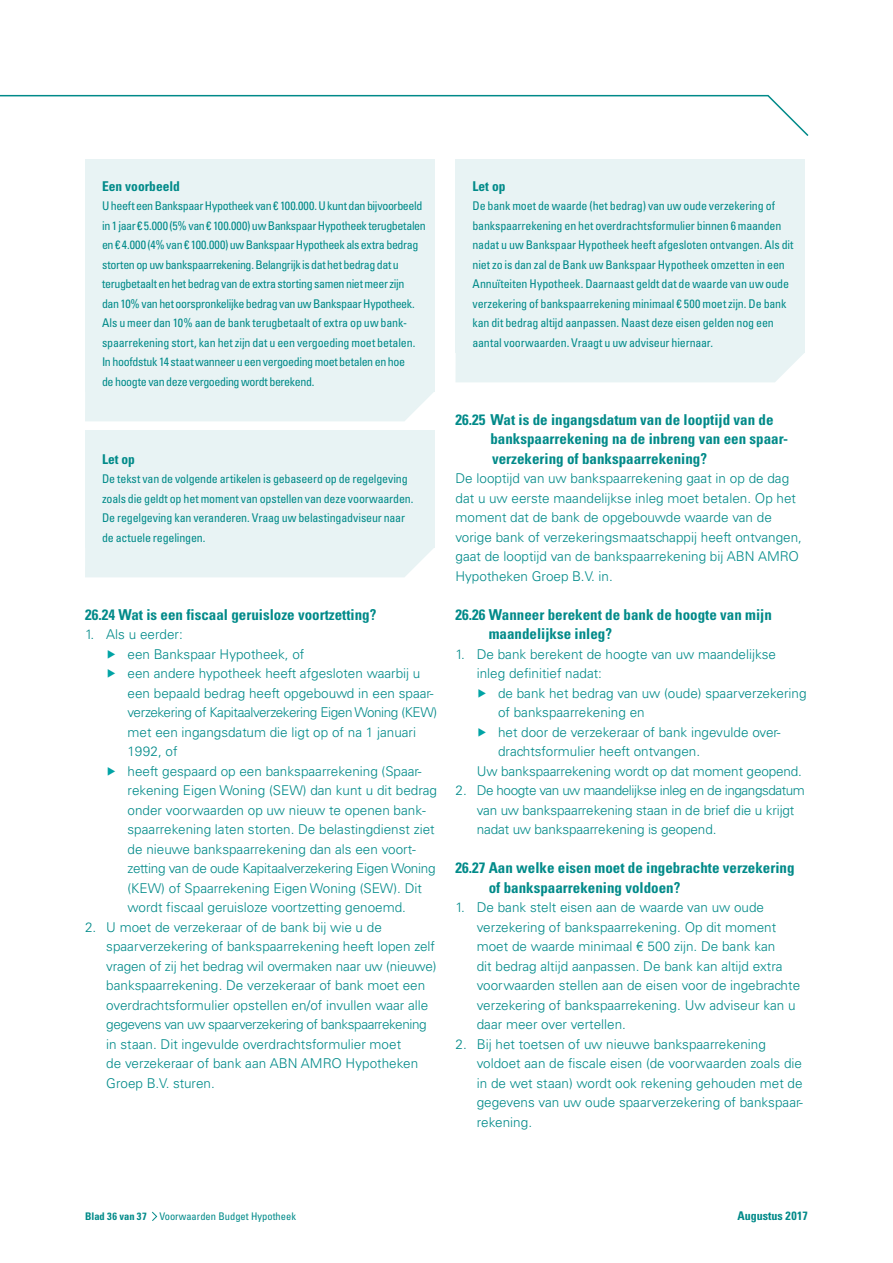
<style>
.page{position:relative;width:893px;height:1263px;background:#fff}
.page>*{position:absolute;margin:0;border:0;box-sizing:border-box;transform-origin:0 0}
.t1{font:700 condensed 15px/19.5px "Univers LT Std";color:#008a89}
.t2{font:300 13.5px/19.5px "Univers LT Std";color:#008a89}
.t3{font:300 13.5px "Univers LT Std";letter-spacing:-.03em;color:#008a89}
.t4{font:300 13.5px "Univers LT Std";letter-spacing:-.02em;color:#008a89}
.t5{font:700 condensed 13.5px "Univers LT Std";color:#008a89}
.t6{font:condensed 12px/19.5px "Univers LT Std";letter-spacing:-.015em;color:#008a89}
.t7{font:700 condensed 12px "Univers LT Std";color:#008a89}
.t8{font:condensed 10.5px "Univers LT Std";color:#008a89}
.s1{color:#00a3a5}
.s2{font-weight:700}
</style>
<div class="page">
<svg style="left:0;top:94px;width:809px;height:42px"></svg>
<div style="left:85px;top:159px;width:349px;height:233px;background:#e8f3f4"></div>
<div style="left:85px;top:392px;width:348px;height:29px;background:#e8f3f4"></div>
<div style="left:85px;top:430px;width:349px;height:118px;background:#e8f3f4"></div>
<div style="left:85px;top:548px;width:348px;height:29px;background:#e8f3f4"></div>
<div style="left:455px;top:159px;width:350px;height:193px;background:#e8f3f4"></div>
<div style="left:455px;top:352px;width:350px;height:30px;background:#e8f3f4"></div>
<svg style="left:152px;top:1211px;width:5px;height:10px"></svg>
<p class="t5" style="left:102px;top:177px;width:79px">Een voorbeeld</p>
<p class="t6" style="left:102px;top:196px;width:325px">U heeft een Bankspaar Hypotheek van € 100.000. U kunt dan bijvoorbeeld in 1 jaar € 5.000 (5% van € 100.000) uw Bankspaar Hypotheek terugbetalen en € 4.000 (4% van € 100.000) uw Bankspaar Hypotheek als extra bedrag storten op uw bankspaarrekening. Belangrijk is dat het bedrag dat u terugbetaalt en het bedrag van de extra storting samen niet meer zijn<br>dan 10% van het oorspronkelijke bedrag van uw Bankspaar Hypotheek.<br>Als u meer dan 10% aan de bank terugbetaalt of extra op uw bank&shy;spaarrekening stort, kan het zijn dat u een vergoeding moet betalen.<br>In hoofdstuk 14 staat wanneer u een vergoeding moet betalen en hoe<br>de hoogte van deze vergoeding wordt berekend.</p>
<p class="t5" style="left:102px;top:450px;width:34px">Let op</p>
<p class="t6" style="left:102px;top:469px;width:313px">De tekst van de volgende artikelen is gebaseerd op de regelgeving zoals die geldt op het moment van opstellen van deze voorwaarden.<br>De regelgeving kan veranderen. Vraag uw belastingadviseur naar de actuele regelingen.</p>
<p class="t1" style="left:85px;top:604px;width:293px">26.24 Wat is een fiscaal geruisloze voortzetting?</p>
<p class="t2" style="left:85px;top:624px;width:99px">1. Als u eerder:</p>
<p class="t2" style="left:106px;top:644px;width:200px"><span class="s1">▶</span> een Bankspaar Hypotheek, of</p>
<p class="t2" style="left:106px;top:663px;width:316px"><span class="s1">▶</span> een andere hypotheek heeft afgesloten waarbij u</p>
<p class="t2" style="left:128px;top:683px;width:307px">een bepaald bedrag heeft opgebouwd in een spaar-</p>
<p class="t3" style="left:128px;top:704px;width:311px">verzekering of Kapitaalverzekering Eigen Woning (KEW)</p>
<p class="t2" style="left:128px;top:722px;width:290px">met een ingangsdatum die ligt op of na 1 januari</p>
<p class="t2" style="left:128px;top:741px;width:52px">1992, of</p>
<p class="t2" style="left:106px;top:761px;width:317px"><span class="s1">▶</span> heeft gespaard op een bankspaarrekening (Spaar-</p>
<p class="t2" style="left:128px;top:780px;width:311px">rekening Eigen Woning (SEW) dan kunt u dit bedrag</p>
<p class="t2" style="left:128px;top:800px;width:300px">onder voorwaarden op uw nieuw te openen bank-</p>
<p class="t2" style="left:128px;top:819px;width:309px">spaarrekening laten storten. De belastingdienst ziet</p>
<p class="t2" style="left:128px;top:839px;width:290px">de nieuwe bankspaarrekening dan als een voort-</p>
<p class="t4" style="left:128px;top:860px;width:310px">zetting van de oude Kapitaalverzekering Eigen Woning</p>
<p class="t2" style="left:128px;top:878px;width:296px">(KEW) of Spaarrekening Eigen Woning (SEW). Dit</p>
<p class="t2" style="left:128px;top:897px;width:280px">wordt fiscaal geruisloze voortzetting genoemd.</p>
<p class="t2" style="left:106px;top:917px;width:332px;text-indent:-21px">2. U moet de verzekeraar of de bank bij wie u de spaarverzekering of bankspaarrekening heeft lopen zelf vragen of zij het bedrag wil overmaken naar uw (nieuwe) bankspaarrekening. De verzekeraar of bank moet een overdrachtsformulier opstellen en/of invullen waar alle gegevens van uw spaarverzekering of bankspaarrekening in staan. Dit ingevulde overdrachtsformulier moet<br>de verzekeraar of bank aan ABN AMRO Hypotheken Groep B.V. sturen.</p>
<p class="t5" style="left:472px;top:177px;width:34px">Let op</p>
<p class="t6" style="left:472px;top:196px;width:323px">De bank moet de waarde (het bedrag) van uw oude verzekering of bankspaarrekening en het overdrachtsformulier binnen 6 maanden nadat u uw Bankspaar Hypotheek heeft afgesloten ontvangen. Als dit niet zo is dan zal de Bank uw Bankspaar Hypotheek omzetten in een Annuïteiten Hypotheek. Daarnaast geldt dat de waarde van uw oude verzekering of bankspaarrekening minimaal € 500 moet zijn. De bank kan dit bedrag altijd aanpassen. Naast deze eisen gelden nog een aantal voorwaarden. Vraagt u uw adviseur hiernaar.</p>
<p class="t1" style="left:490px;top:409px;width:299px;text-indent:-35px">26.25 Wat is de ingangsdatum van de looptijd van de bankspaarrekening na de inbreng van een spaar&shy;verzekering of bankspaarrekening?</p>
<p class="t2" style="left:455px;top:468px;width:348px">De looptijd van uw bankspaarrekening gaat in op de dag dat u uw eerste maandelijkse inleg moet betalen. Op het moment dat de bank de opgebouwde waarde van de vorige bank of verzekeringsmaatschappij heeft ontvangen, gaat de looptijd van de bankspaarrekening bij ABN AMRO Hypotheken Groep B.V. in.</p>
<p class="t1" style="left:489px;top:604px;width:285px;text-indent:-33px">26.26 Wanneer berekent de bank de hoogte van mijn maandelijkse inleg?</p>
<p class="t2" style="left:455px;top:644px;width:322px">1. De bank berekent de hoogte van uw maandelijkse</p>
<p class="t2" style="left:477px;top:663px;width:127px">inleg definitief nadat:</p>
<p class="t2" style="left:477px;top:683px;width:331px"><span class="s1">▶</span> de bank het bedrag van uw (oude) spaarverzekering</p>
<p class="t2" style="left:498px;top:702px;width:148px">of bankspaarrekening en</p>
<p class="t2" style="left:477px;top:722px;width:305px"><span class="s1">▶</span> het door de verzekeraar of bank ingevulde over-</p>
<p class="t2" style="left:498px;top:741px;width:204px">drachtsformulier heeft ontvangen.</p>
<p class="t2" style="left:477px;top:761px;width:327px">Uw bankspaarrekening wordt op dat moment geopend.</p>
<p class="t2" style="left:477px;top:780px;width:330px;text-indent:-21px">2. De hoogte van uw maandelijkse inleg en de ingangsdatum van uw bankspaarrekening staan in de brief die u krijgt nadat uw bankspaarrekening is geopend.</p>
<p class="t1" style="left:489px;top:858px;width:307px;text-indent:-33px">26.27 Aan welke eisen moet de ingebrachte verzekering of bankspaarrekening voldoen?</p>
<p class="t2" style="left:477px;top:897px;width:325px;text-indent:-21px">1. De bank stelt eisen aan de waarde van uw oude verzekering of bankspaarrekening. Op dit moment moet de waarde minimaal € 500 zijn. De bank kan<br>dit bedrag altijd aanpassen. De bank kan altijd extra voorwaarden stellen aan de eisen voor de ingebrachte verzekering of bankspaarrekening. Uw adviseur kan u daar meer over vertellen.</p>
<p class="t2" style="left:477px;top:1034px;width:328px;text-indent:-21px">2. Bij het toetsen of uw nieuwe bankspaarrekening voldoet aan de fiscale eisen (de voorwaarden zoals die in de wet staan) wordt ook rekening gehouden met de gegevens van uw oude spaarverzekering of bankspaar&shy;rekening.</p>
<p class="t8" style="left:85px;top:1209px;width:212px"><span class="s2">Blad 36 van 37</span> Voorwaarden Budget Hypotheek</p>
<p class="t7" style="left:738px;top:1208px;width:72px">Augustus 2017</p>
</div>
